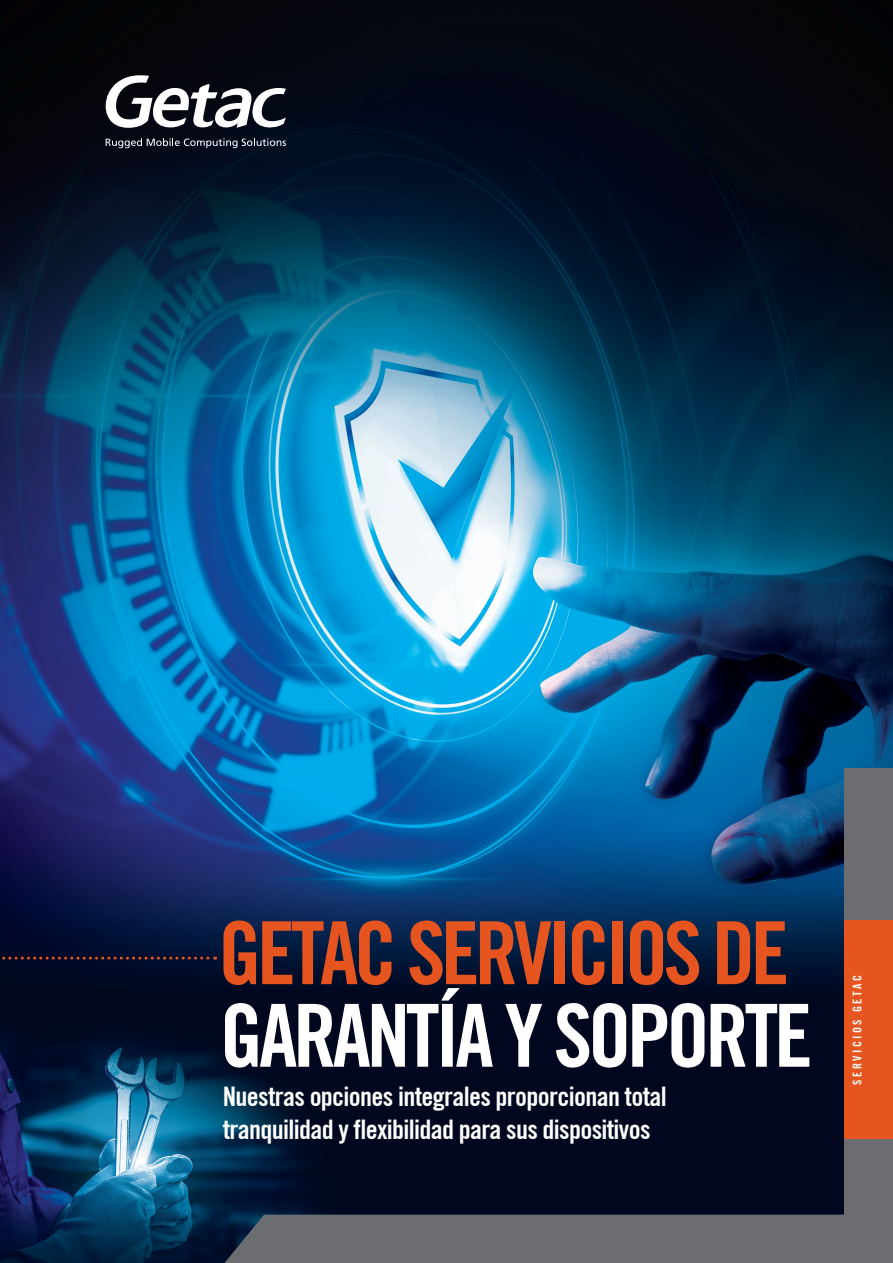
<style>
.page{position:relative;width:893px;height:1263px;background:#fff}
.page>*{position:absolute;margin:0;border:0;box-sizing:border-box;transform-origin:0 0}
.Headline{font:700 condensed 87px "Trade Gothic No.20";letter-spacing:-.055em;color:#e6551f}
.Headline-2{font:700 condensed 87px "Trade Gothic No.20";letter-spacing:-.05em;color:#fff}
.Headline-3{font:700 condensed 27px/33px "Trade Gothic No.20";letter-spacing:-.025em;color:#fff}
.Headline-4{font:700 condensed 12px "Trade Gothic No.20";letter-spacing:.2em;color:#fff}
</style>
<div class="page">
<img style="left:0;top:0;width:893px;height:1263px">
<div style="left:845px;top:768px;width:48px;height:495px;background:#6c6d70"></div>
<div style="left:845px;top:921px;width:48px;height:218px;background:#e6551f"></div>
<div style="left:224px;top:1214px;width:621px;height:49px;background:#6c6d70"></div>
<svg style="left:106px;top:75px;width:180px;height:53px"></svg>
<svg style="left:106px;top:138px;width:180px;height:10px;background:#3c414d"></svg>
<svg style="left:0;top:957px;width:216px;height:3px"></svg>
<p class="Headline" style="left:218px;top:900px;width:572px">GETAC SERVICIOS DE</p>
<p class="Headline-2" style="left:220px;top:983px;width:594px">GARANTÍA Y SOPORTE</p>
<p class="Headline-3" style="left:223px;top:1079px;width:446px">Nuestras opciones integrales proporcionan total tranquilidad y flexibilidad para sus dispositivos</p>
<p class="Headline-4" style="left:850px;top:1085px;width:111px;rotate:-90deg">SERVICIOS GETAC</p>
</div>
